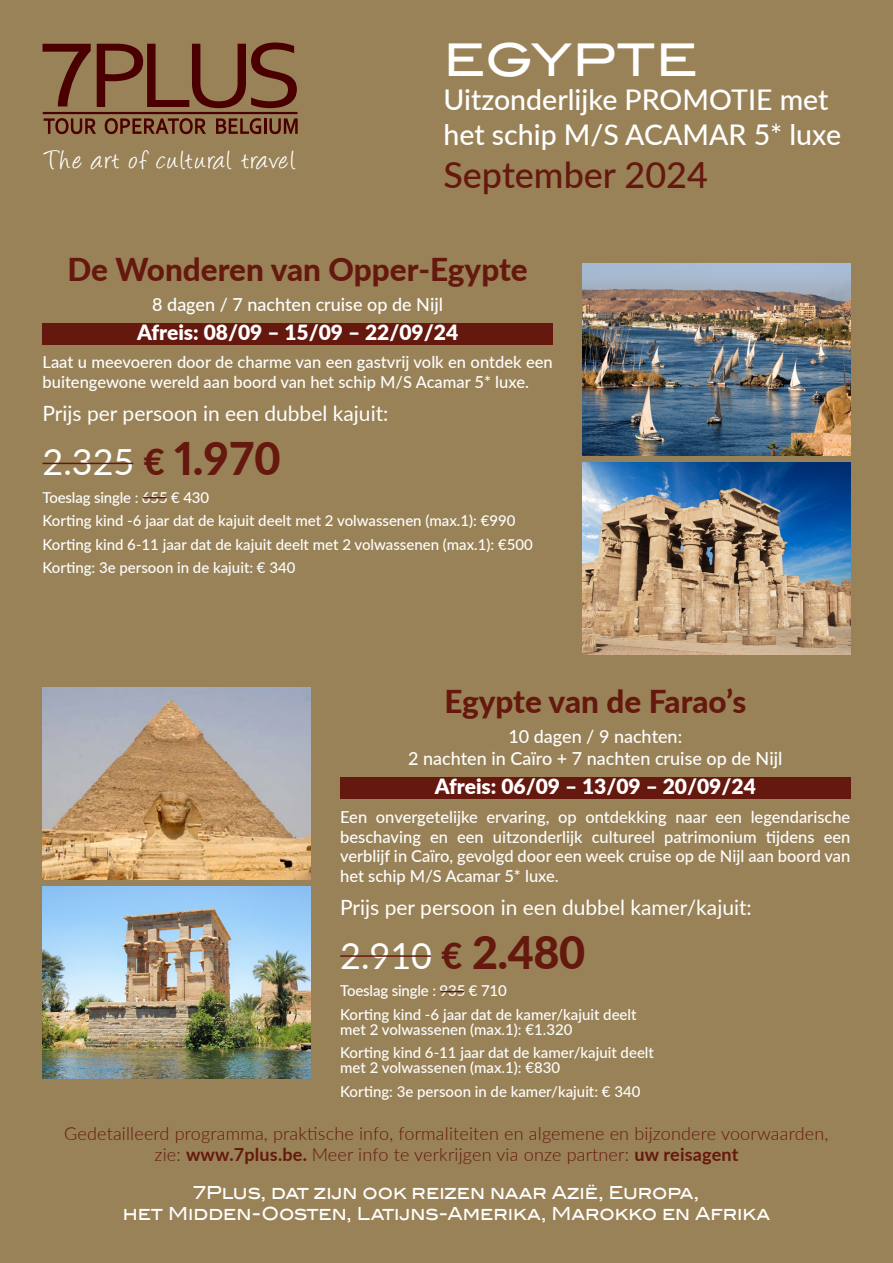
<style>
.page{position:relative;width:893px;height:1263px;background:#998257}
.page>*{position:absolute;margin:0;border:0;box-sizing:border-box;transform-origin:0 0}
.t1{font:45px "Blair ITC Std";letter-spacing:.005em;color:#fff}
.t2{font:36px "Lato";color:#fff}
.t3{font:500 36px "Lato";color:#65180e}
.t4{font:800 31.5px "Lato";color:#65180e}
.t5{font:30px "Angelina";letter-spacing:.085em;color:#fff}
.t6{font:500 28.5px/34.2px "Lato";color:#fff}
.t7{font:21px "Lato";color:#fff}
.t8{font:900 21px "Lato";color:#fff}
.t9{font:300 18px/21px "Lato";letter-spacing:.01em;color:#65180e;text-align:center}
.t10{font:18px "Blair ITC Std";color:#fff;scale:.9 1}
.t11{font:500 18px/21.6px "Lato";color:#fff;text-align:center}
.t12{font:500 16.5px/19.8px "Lato";color:#fff}
.t13{font:500 15px/15px "Lato";color:#fff}
.s1{font-weight:800;color:#65180e}
.s2{font-weight:800;font-size:45px;color:#65180e}
.s3{font-weight:700}
</style>
<div class="page">
<img style="left:583px;top:264px;width:267px;height:191px">
<img style="left:43px;top:688px;width:267px;height:191px">
<img style="left:583px;top:463px;width:267px;height:191px">
<img style="left:43px;top:887px;width:267px;height:191px">
<svg style="left:97px;top:43px;width:200px;height:65px"></svg>
<svg style="left:43px;top:44px;width:48px;height:62px"></svg>
<hr style="left:43px;top:112px;width:255px;height:2px;background:#4a0000">
<svg style="left:44px;top:118px;width:52px;height:16px"></svg>
<svg style="left:105px;top:118px;width:101px;height:16px"></svg>
<svg style="left:216px;top:118px;width:82px;height:16px"></svg>
<div style="left:43px;top:323px;width:510px;height:21px;background:#65180e"></div>
<div style="left:340px;top:777px;width:510px;height:21px;background:#65180e"></div>
<hr style="left:43px;top:463px;width:90px;height:1px;background:#65180e">
<svg style="left:143px;top:497px;width:23px;height:1px"></svg>
<hr style="left:340px;top:955px;width:91px;height:2px;background:#65180e">
<svg style="left:441px;top:991px;width:23px;height:1px"></svg>
<p class="t5" style="left:45px;top:147px;width:252px">The art of cultural travel</p>
<p class="t1" style="left:443px;top:33px;width:256px">EGYPTE</p>
<p class="t6" style="left:443px;top:82px;width:399px">Uitzonderlijke PROMOTIE met het schip M/S ACAMAR 5* luxe</p>
<p class="t3" style="left:443px;top:149px;width:266px">September 2024</p>
<p class="t4" style="left:68px;top:246px;width:462px">De Wonderen van Opper-Egypte</p>
<p class="t11" style="left:152px;top:292px;width:292px">8 dagen / 7 nachten cruise op de Nijl</p>
<p class="t8" style="left:137px;top:317px;width:323px">Afreis: 08/09 – 15/09 – 22/09/24</p>
<p class="t12" style="left:43px;top:352px;width:512px">Laat u meevoeren door de charme van een gastvrij volk en ontdek een buitengewone wereld aan boord van het schip M/S Acamar 5* luxe.</p>
<p class="t7" style="left:43px;top:398px;width:347px">Prijs per persoon in een dubbel kajuit:</p>
<p class="t2" style="left:43px;top:436px;width:240px">2.325 <span class="s1">€</span> <span class="s2">1.970</span></p>
<p class="t13" style="left:43px;top:489px;width:168px">Toeslag single : 655 € 430</p>
<p class="t13" style="left:43px;top:512px;width:474px">Korting kind -6 jaar dat de kajuit deelt met 2 volwassenen (max.1): €990</p>
<p class="t13" style="left:43px;top:536px;width:492px">Korting kind 6-11 jaar dat de kajuit deelt met 2 volwassenen (max.1): €500</p>
<p class="t13" style="left:43px;top:559px;width:255px">Korting: 3e persoon in de kajuit: € 340</p>
<p class="t4" style="left:444px;top:678px;width:303px">Egypte van de Farao’s</p>
<p class="t11" style="left:408px;top:725px;width:376px">10 dagen / 9 nachten:<br>2 nachten in Caïro + 7 nachten cruise op de Nijl</p>
<p class="t8" style="left:435px;top:771px;width:323px">Afreis: 06/09 – 13/09 – 20/09/24</p>
<p class="t12" style="left:340px;top:806px;width:512px;text-align:justify">Een onvergetelijke ervaring, op ontdekking naar een legendarische beschaving en een uitzonderlijk cultureel patrimonium tijdens een verblijf in Caïro, gevolgd door een week cruise op de Nijl aan boord van het schip M/S Acamar 5* luxe.</p>
<p class="t7" style="left:340px;top:892px;width:413px">Prijs per persoon in een dubbel kamer/kajuit:</p>
<p class="t2" style="left:340px;top:930px;width:247px">2.910 <span class="s1">€</span> <span class="s2">2.480</span></p>
<p class="t13" style="left:340px;top:983px;width:168px">Toeslag single : 935 € 710</p>
<p class="t13" style="left:340px;top:1006px;width:298px">Korting kind -6 jaar dat de kamer/kajuit deelt met 2 volwassenen (max.1): €1.320</p>
<p class="t13" style="left:340px;top:1045px;width:315px">Korting kind 6-11 jaar dat de kamer/kajuit deelt met 2 volwassenen (max.1): €830</p>
<p class="t13" style="left:340px;top:1083px;width:302px">Korting: 3e persoon in de kamer/kajuit: € 340</p>
<p class="t9" style="left:64px;top:1122px;width:766px">Gedetailleerd programma, praktische info, formaliteiten en algemene en bijzondere voorwaarden, zie: <span class="s3">www.7plus.be.</span> Meer info te verkrijgen via onze partner: <span class="s3">uw reisagent</span></p>
<p class="t10" style="left:194px;top:1181px;width:563px">7Plus, dat zijn ook reizen naar Azië, Europa,</p>
<p class="t10" style="left:123px;top:1203px;width:721px">het Midden-Oosten, Latijns-Amerika, Marokko en Afrika</p>
</div>
